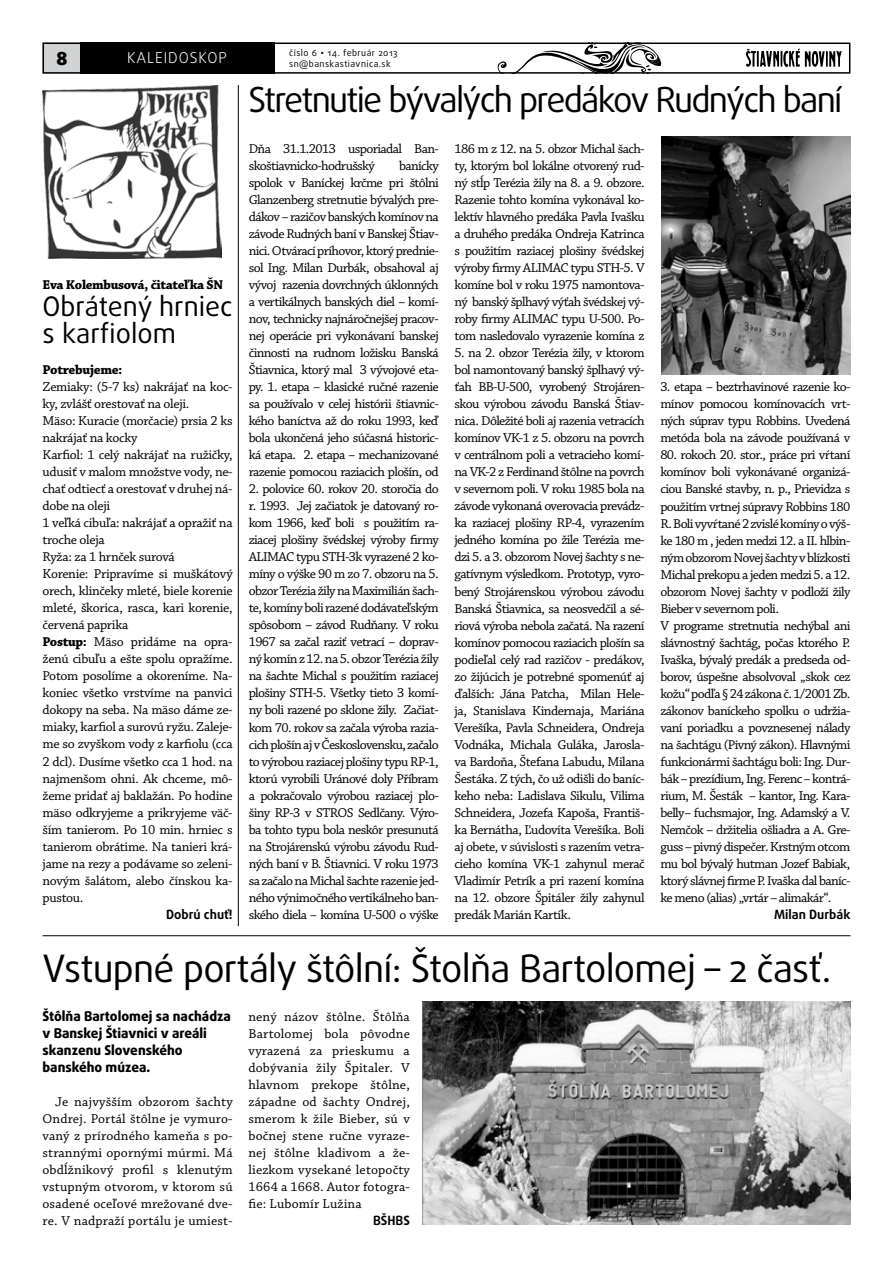
<style>
.page{position:relative;width:893px;height:1263px;background:#fff}
.page>*{position:absolute;margin:0;border:0;box-sizing:border-box;transform-origin:0 0}
.t1{font:37.8px "Daxline Pro";letter-spacing:-.02em;color:#000}
.t2{font:34.5px "Daxline Pro";letter-spacing:-.05em;color:#000}
.t3{font:27px/27px "Daxline Pro";color:#000}
.t4{font:900 18px "Daxline Pro";color:#000}
.t5{font:300 15px "Daxline Pro";letter-spacing:.06em;color:#fff}
.t6{font:13.5px/17px "Chaparral Pro Capt";letter-spacing:-.04em;color:#000;text-align:justify}
.t7{font:800 13.5px/17px "Daxline Pro";color:#000}
.t8{font:700 13.5px "Chaparral Pro";letter-spacing:-.025em;color:#000}
.t9{font:13.5px "Chaparral Pro Bold Capt";letter-spacing:-.025em;color:#000}
.t10{font:700 12.75px "Daxline Pro";color:#000}
.t11{font:9px "Daxline Pro";letter-spacing:.05em;color:#000}
.s1{font-family:"Gill Sans MT Pro"}
.s2{font-family:"Chaparral Pro";font-weight:700}
</style>
<div class="page">
<div style="left:43px;top:43px;width:46px;height:31px;background:#d1d3d4"></div>
<svg style="left:497px;top:46px;width:165px;height:25px"></svg>
<div style="left:43px;top:43px;width:807px;height:31px;border:2px solid #000"></div>
<div style="left:80px;top:43px;width:194px;height:31px;background:#000"></div>
<svg style="left:746px;top:49px;width:96px;height:18px"></svg>
<hr style="left:238px;top:85px;width:1px;height:841px;background:#000">
<hr style="left:43px;top:935px;width:807px;height:1px;background:#000">
<img style="left:43px;top:85px;width:178px;height:173px">
<img style="left:661px;top:136px;width:189px;height:238px">
<img style="left:422px;top:1001px;width:428px;height:224px">
<h3 class="t4" style="left:56px;top:46px;width:12px">8</h3>
<p class="t11" style="left:289px;top:47px;width:110px">číslo 6 <span class="s1">•</span> 14. február 2013</p>
<p class="t5" style="left:127px;top:48px;width:101px">KALEI DOSKOP</p>
<p class="t11" style="left:289px;top:58px;width:103px">sn@banskastiavnica.sk</p>
<p class="t8" style="left:43px;top:277px;width:182px">Eva Kolembusová, čitateľka ŠN</p>
<h3 class="t3" style="left:43px;top:293px;width:192px">Obrátený hrniec s karfiolom</h3>
<p class="t9" style="left:43px;top:362px;width:82px">Potrebujeme:</p>
<p class="t6" style="left:43px;top:379px;width:192px;text-align:left">Zemiaky: (5-7 ks) nakrájať na koc&shy;ky, zvlášť orestovať na oleji.<br>Mäso: Kuracie (morčacie) prsia 2 ks nakrájať na kocky<br>Karfiol: 1 celý nakrájať na ružičky, udusiť v malom množstve vody, ne&shy;chať odtiecť a orestovať v druhej ná&shy;dobe na oleji<br>1 veľká cibuľa: nakrájať a opražiť na troche oleja<br>Ryža: za 1 hrnček surová<br>Korenie: Pripravíme si muškátový orech, klinčeky mleté, biele korenie mleté, škorica, rasca, kari korenie, červená paprika<br><span class="s2">Postup:</span> Mäso pridáme na opra&shy;ženú cibuľu a ešte spolu opražíme.<br>Potom posolíme a okoreníme. Na&shy;koniec všetko vrstvíme na panvici dokopy na seba. Na mäso dáme ze&shy;miaky, karfiol a surovú ryžu. Zaleje&shy;me so zvyškom vody z karfiolu (cca<br>2 dcl). Dusíme všetko cca 1 hod. na najmenšom ohni. Ak chceme, mô&shy;žeme pridať aj baklažán. Po hodine mäso odkryjeme a prikryjeme väč&shy;ším tanierom. Po 10 min. hrniec s tanierom obrátime. Na tanieri krá&shy;jame na rezy a podávame so zeleni&shy;novým šalátom, alebo čínskou ka&shy;pustou.</p>
<p class="t10" style="left:166px;top:905px;width:68px">Dobrú chuť!</p>
<h2 class="t2" style="left:248px;top:77px;width:595px">Stretnutie bývalých predákov Rudných baní</h2>
<p class="t6" style="left:249px;top:141px;width:192px">Dňa 31.1.2013 usporiadal Ban&shy;skoštiavnicko-hodrušský</p>
<p class="t6" style="left:249px;top:158px;width:192px;text-indent:150px">banícky spolok v Baníckej krčme pri štôlni Glanzenberg stretnutie bývalých pre&shy;dákov – razičov banských komínov na závode Rudných baní v Banskej Štiav&shy;nici. Otvárací príhovor, ktorý prednie&shy;sol Ing. Milan Durbák, obsahoval aj vývoj razenia dovrchných úklonných a vertikálnych banských diel – komí&shy;nov, technicky najnáročnejšej pracov&shy;nej operácie pri vykonávaní banskej činnosti na rudnom ložisku Banská Štiavnica, ktorý mal 3 vývojové eta&shy;py. 1. etapa – klasické ručné razenie sa používalo v celej histórii štiavnic&shy;kého baníctva až do roku 1993, keď bola ukončená jeho súčasná historic&shy;ká etapa. 2. etapa – mechanizované razenie pomocou raziacich plošín, od</p>
<p class="t6" style="left:249px;top:481px;width:192px">2. polovice 60. rokov 20. storočia do r. 1993. Jej začiatok je datovaný ro&shy;kom 1966, keď boli s použitím ra&shy;ziacej plošiny švédskej výroby firmy ALIMAC typu STH-3k vyrazené 2 ko&shy;míny o výške 90 m zo 7. obzoru na 5. obzor Terézia žily na Maximilián šach&shy;te, komíny boli razené dodávateľským spôsobom – závod Rudňany. V roku 1967 sa začal raziť vetrací – doprav&shy;ný komín z 12. na 5. obzor Terézia žily na šachte Michal s použitím raziacej plošiny STH-5. Všetky tieto 3 komí&shy;ny boli razené po sklone žily. Začiat&shy;kom 70. rokov sa začala výroba razia&shy;cich plošín aj v Československu, začalo to výrobou raziacej plošiny typu RP-1, ktorú vyrobili Uránové doly Příbram a pokračovalo výrobou raziacej plo&shy;šiny RP-3 v STROS Sedlčany. Výro&shy;ba tohto typu bola neskôr presunutá na Strojárenskú výrobu závodu Rud&shy;ných baní v B. Štiavnici. V roku 1973 sa začalo na Michal šachte razenie jed&shy;ného výnimočného vertikálneho ban&shy;ského diela – komína U-500 o výške</p>
<p class="t6" style="left:455px;top:141px;width:192px">186 m z 12. na 5. obzor Michal šach&shy;ty, ktorým bol lokálne otvorený rud&shy;ný stĺp Terézia žily na 8. a 9. obzore.<br>Razenie tohto komína vykonával ko&shy;lektív hlavného predáka Pavla Ivašku a druhého predáka Ondreja Katrinca s použitím raziacej plošiny švédskej výroby firmy ALIMAC typu STH-5. V komíne bol v roku 1975 namontova&shy;ný banský šplhavý výťah švédskej vý&shy;roby firmy ALIMAC typu U-500. Po&shy;tom nasledovalo vyrazenie komína z</p>
<p class="t6" style="left:455px;top:345px;width:192px">5. na 2. obzor Terézia žily, v ktorom bol namontovaný banský šplhavý vý&shy;ťah BB-U-500, vyrobený Strojáren&shy;skou výrobou závodu Banská Štiav&shy;nica. Dôležité boli aj razenia vetracích komínov VK-1 z 5. obzoru na povrch v centrálnom poli a vetracieho komí&shy;na VK-2 z Ferdinand štôlne na povrch v severnom poli. V roku 1985 bola na závode vykonaná overovacia prevádz&shy;ka raziacej plošiny RP-4, vyrazením jedného komína po žile Terézia me&shy;dzi 5. a 3. obzorom Novej šachty s ne&shy;gatívnym výsledkom. Prototyp, vyro&shy;bený Strojárenskou výrobou závodu Banská Štiavnica, sa neosvedčil a sé&shy;riová výroba nebola začatá. Na razení komínov pomocou raziacich plošín sa podieľal celý rad razičov - predákov, zo žijúcich je potrebné spomenúť aj ďalších: Jána Patcha, Milan Hele&shy;ja, Stanislava Kindernaja, Mariána Verešíka, Pavla Schneidera, Ondreja Vodnáka, Michala Guláka, Jarosla&shy;va Bardoňa, Štefana Labudu, Milana Šestáka. Z tých, čo už odišli do baníc&shy;keho neba: Ladislava Sikulu, Vilima Schneidera, Jozefa Kapoša, Františ&shy;ka Bernátha, Ľudovíta Verešíka. Boli aj obete, v súvislosti s razením vetra&shy;cieho komína VK-1 zahynul merač Vladimír Petrík a pri razení komína na 12. obzore Špitáler žily zahynul predák Marián Kartík.</p>
<p class="t6" style="left:660px;top:379px;width:192px">3. etapa – beztrhavinové razenie ko&shy;mínov pomocou komínovacích vrt&shy;ných súprav typu Robbins. Uvedená metóda bola na závode používaná v</p>
<p class="t6" style="left:660px;top:447px;width:192px;text-align:left">80. rokoch 20. stor., práce pri vŕtaní komínov boli vykonávané organizá&shy;ciou Banské stavby, n. p., Prievidza s použitím vrtnej súpravy Robbins 180<br>R. Boli vyvŕtané 2 zvislé komíny o výš&shy;ke 180 m , jeden medzi 12. a II. hlbin&shy;ným obzorom Novej šachty v blízkosti Michal prekopu a jeden medzi 5. a 12. obzorom Novej šachty v podloží žily Bieber v severnom poli.<br>V programe stretnutia nechýbal ani slávnostný šachtág, počas ktorého P.<br>Ivaška, bývalý predák a predseda od&shy;borov, úspešne absolvoval „skok cez kožu“ podľa § 24 zákona č. 1/2001 Zb. zákonov baníckeho spolku o udržia&shy;vaní poriadku a povznesenej nálady na šachtágu (Pivný zákon). Hlavnými funkcionármi šachtágu boli: Ing. Dur&shy;bák – prezídium, Ing. Ferenc – kontrá&shy;rium, M. Šesták – kantor, Ing. Kara&shy;belly– fuchsmajor, Ing. Adamský a V.<br>Nemčok – držitelia ošliadra a A. Gre&shy;guss – pivný dispečer. Krstným otcom mu bol bývalý hutman Jozef Babiak, ktorý slávnej firme P. Ivaška dal baníc&shy;ke meno (alias) „vrtár – alimakár“.</p>
<p class="t10" style="left:774px;top:905px;width:78px">Milan Durbák</p>
<h1 class="t1" style="left:43px;top:943px;width:790px">Vstupné portály štôlní: Štolňa Bartolomej – 2 časť.</h1>
<p class="t7" style="left:43px;top:1007px;width:190px">Štôlňa Bartolomej sa nachádza v Banskej Štiavnici v areáli skanzenu Slovenského banského múzea.</p>
<p class="t6" style="left:43px;top:1093px;width:192px;text-indent:13px">Je najvyšším obzorom šachty Ondrej. Portál štôlne je vymuro&shy;vaný z prírodného kameňa s po&shy;strannými opornými múrmi. Má obdĺžnikový profil s klenutým vstupným otvorom, v ktorom sú osadené oceľové mrežované dve&shy;re. V nadpraží portálu je umiest-</p>
<p class="t6" style="left:248px;top:1008px;width:163px">nený názov štôlne. Štôlňa Bartolomej bola pôvodne vyrazená za prieskumu a dobývania žily Špitaler. V hlavnom prekope štôlne, západne od šachty Ondrej, smerom k žile Bieber, sú v bočnej stene ručne vyraze&shy;nej štôlne kladivom a že&shy;liezkom vysekané letopočty 1664 a 1668. Autor fotogra&shy;fie: Lubomír Lužina</p>
<p class="t10" style="left:373px;top:1212px;width:38px">BŠHBS</p>
</div>
